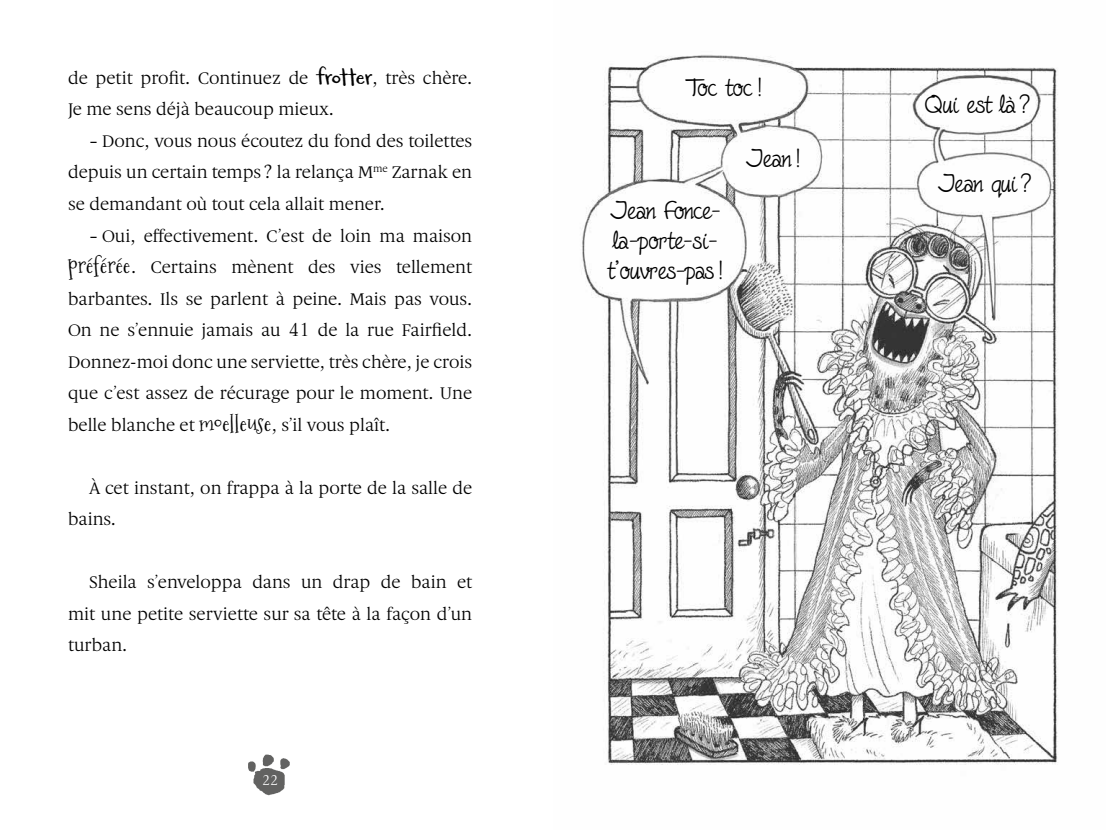
<style>
.page{position:relative;width:1106px;height:830px;background:#fff}
.page>*{position:absolute;margin:0;border:0;box-sizing:border-box;transform-origin:0 0}
.t1{font:28.5px/30px "Fineliner Script";color:#000}
.t2{font:18px/31.5px "Gauthier FY";color:#000;text-align:justify}
.t3{font:13.5px "Gauthier FY";color:#fff}
.s1{font-family:"Carrotflower";font-size:24px}
.s2{font-family:"Mountainsof Christmas";font-size:21.75px}
</style>
<div class="page">
<img style="left:582px;top:55px;width:476px;height:710px">
<img style="left:248px;top:754px;width:42px;height:42px">
<p class="t2" style="left:68px;top:62px;width:405px">de petit profit. Continuez de <span class="s1">frotter</span>, très chère.<br>Je me sens déjà beaucoup mieux.</p>
<p class="t2" style="left:68px;top:125px;width:405px;text-indent:21px">– Donc, vous nous écoutez du fond des toilettes depuis un certain temps ? la relança M<sup>me</sup> Zarnak en se demandant où tout cela allait mener.</p>
<p class="t2" style="left:68px;top:220px;width:405px;text-indent:21px">– Oui, effectivement. C’est de loin ma maison <span class="s2">préférée</span>. Certains mènent des vies tellement barbantes. Ils se parlent à peine. Mais pas vous.<br>On ne s’ennuie jamais au 41 de la rue Fairfield.<br>Donnez-moi donc une serviette, très chère, je crois que c’est assez de récurage pour le moment. Une belle blanche et <span class="s2">moelleuse</span>, s’il vous plaît.</p>
<p class="t2" style="left:68px;top:472px;width:405px;text-indent:21px">À cet instant, on frappa à la porte de la salle de bains.</p>
<p class="t2" style="left:68px;top:566px;width:405px;text-indent:21px">Sheila s’enveloppa dans un drap de bain et mit une petite serviette sur sa tête à la façon d’un turban.</p>
<p class="t3" style="left:262px;top:772px;width:18px">22</p>
<h1 class="t1" style="left:685px;top:74px;width:78px">Toc toc!</h1>
<h1 class="t1" style="left:608px;top:197px;width:117px">Jean Fonce&shy;la-porte-si&shy;t’ouvres-pas!</h1>
<h1 class="t1" style="left:746px;top:145px;width:56px">Jean!</h1>
<h1 class="t1" style="left:925px;top:91px;width:107px">Qui est là?</h1>
<h1 class="t1" style="left:938px;top:170px;width:95px">Jean qui?</h1>
</div>
